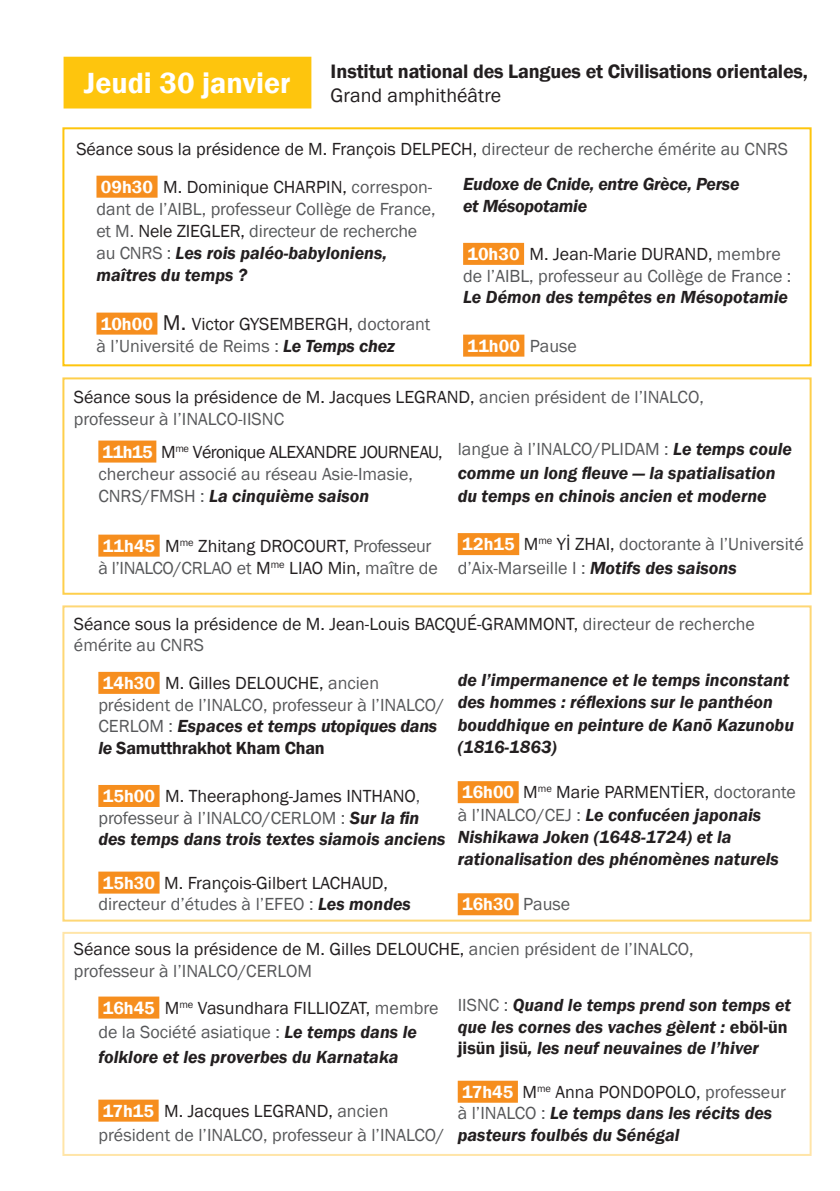
<style>
.page{position:relative;width:840px;height:1191px;background:#fff}
.page>*{position:absolute;margin:0;border:0;box-sizing:border-box;transform-origin:0 0}
.t1{font:600 30px "Franklin Gothic";color:#fff}
.t2{font:600 20px "Franklin Gothic";letter-spacing:-.01em;color:#231f20}
.t3{font:20px "Franklin Gothic";color:#231f20}
.t4{font:18px/22px "Franklin Gothic";color:#57585a}
.t5{font:italic 600 18px/22.4px "Franklin Gothic";color:#231f20}
.t6{font:18px/21.6px "Franklin Gothic";color:#231f20}
.t7{font:600 18px "Franklin Gothic";color:#fff}
.s1{color:#57585a}
.s2{font-weight:600;color:#fff}
.s3{color:#231f20}
.s4{font-weight:600;font-style:italic;color:#231f20}
.s5{font-size:22px}
.s6{font-weight:400;color:#57585a}
.s7{font-weight:400;font-style:normal;color:#57585a}
.s8{font-weight:600;color:#231f20}
.s9{font-weight:600;font-style:italic}
.s10{font-style:normal;color:#fff}
.s11{font-weight:400;font-style:normal}
.s12{font-style:normal}
</style>
<div class="page">
<div style="left:63px;top:57px;width:248px;height:51px;background:#fec50d"></div>
<div style="left:96px;top:176px;width:61px;height:22px;background:#f68e1e"></div>
<div style="left:96px;top:312px;width:61px;height:22px;background:#f68e1e"></div>
<div style="left:463px;top:243px;width:61px;height:22px;background:#f68e1e"></div>
<div style="left:463px;top:334px;width:61px;height:22px;background:#f68e1e"></div>
<div style="left:62px;top:127px;width:749px;height:239px;border:2px solid #fec50d"></div>
<div style="left:98px;top:440px;width:58px;height:22px;background:#f68e1e"></div>
<div style="left:98px;top:534px;width:61px;height:22px;background:#f68e1e"></div>
<div style="left:457px;top:533px;width:62px;height:22px;background:#f68e1e"></div>
<div style="left:98px;top:672px;width:61px;height:22px;background:#f68e1e"></div>
<div style="left:98px;top:785px;width:61px;height:22px;background:#f68e1e"></div>
<div style="left:98px;top:871px;width:61px;height:22px;background:#f68e1e"></div>
<div style="left:457px;top:781px;width:61px;height:22px;background:#f68e1e"></div>
<div style="left:457px;top:893px;width:61px;height:22px;background:#f68e1e"></div>
<div style="left:98px;top:996px;width:61px;height:22px;background:#f68e1e"></div>
<div style="left:98px;top:1099px;width:60px;height:22px;background:#f68e1e"></div>
<div style="left:457px;top:1080px;width:60px;height:22px;background:#f68e1e"></div>
<div style="left:62px;top:377px;width:749px;height:218px;border:2px solid #fecf4c"></div>
<div style="left:62px;top:605px;width:749px;height:316px;border:2px solid #fed775"></div>
<div style="left:62px;top:932px;width:749px;height:224px;border:2px solid #ffe5a8"></div>
<h1 class="t1" style="left:84px;top:65px;width:208px">Jeudi 30 janvier</h1>
<p class="t2" style="left:330px;top:59px;width:478px">Institut national des Langues et Civilisations orientales,</p>
<p class="t3" style="left:330px;top:83px;width:172px">Grand amphithéâtre</p>
<p class="t6" style="left:76px;top:139px;width:713px">Séance sous la présidence de M. François DELPECH , <span class="s1">directeur de recherche émérite au CNRS</span></p>
<p class="t4" style="left:96px;top:176px;width:340px"><span class="s2">09h30</span> <span class="s3">M. Dominique Charpin,</span> correspon&shy;dant de l’AI BL, professeur Collège de France, et M. <span class="s3">Nele ZI EGLER,</span> directeur de recherche au CNRS : <span class="s4">Les rois paléo-babyloniens, maîtres du temps ?</span></p>
<p class="t6" style="left:101px;top:313px;width:170px"><span class="s2">10h00</span> <span class="s5">M.</span> Victor Gysembe</p>
<p class="t4" style="left:96px;top:313px;width:335px;text-indent:218px"><span class="s3">rg h,</span> doctorant à l’Université de Reims : <span class="s4">Le Temps chez</span></p>
<p class="t5" style="left:463px;top:173px;width:278px;line-height:21.8px">Eudoxe de Cnide, entre Grèce, Perse et Mésopotamie</p>
<p class="t6" style="left:467px;top:243px;width:207px"><span class="s2">10h30</span> M. Jean-Marie DURAN</p>
<p class="t4" style="left:463px;top:243px;width:329px;text-indent:233px"><span class="s3">D,</span> membre de l’AI BL, professeur au Collège de France :</p>
<p class="t5" style="left:463px;top:286px;width:326px">Le Démon des tempêtes en Mésopotamie</p>
<p class="t7" style="left:467px;top:334px;width:111px">11h00 <span class="s6">Pause</span></p>
<p class="t4" style="left:74px;top:386px;width:631px"><span class="s3">Séance sous la présidence de M. Jacques Leg rand,</span> ancien président de l’INALCO, professeur à l’INALCO-IISN C</p>
<p class="t4" style="left:98px;top:441px;width:346px"><span class="s2">11h15</span> <span class="s3">M</span><sup>me</sup> <span class="s3">Véronique Alexandre journeau, </span>chercheur associé au réseau Asie-I masie,<br>CNRS/FMSH : <span class="s4">La cinquième saison</span></p>
<p class="t4" style="left:98px;top:535px;width:341px"><span class="s2">11h45</span> <span class="s3">M</span><sup>me</sup> <span class="s3">Zhitang DROCOURT,</span> Professeur à l’INALCO/CRLAO et <span class="s3">M</span><sup>me</sup> <span class="s3">LIAO Min,</span> maître de</p>
<p class="t5" style="left:457px;top:437px;width:335px;line-height:23.8px"><span class="s7">langue à l’INALCO/PLI DAM :</span> Le temps coule comme un long fleuve — la spatialisation du temps en chinois ancien et moderne</p>
<p class="t4" style="left:457px;top:532px;width:347px;line-height:23.8px"><span class="s2">12h15</span> <span class="s3">M</span><sup>me</sup> <span class="s3">Yİ ZhaI ,</span> doctorante à l’Université d’Aix-Marseille I : <span class="s4">Motifs des saisons</span></p>
<p class="t6" style="left:74px;top:613px;width:682px">Séance sous la présidence de M. Jean-Louis BACQUÉ-GRAMMONT, <span class="s1">directeur de recherche émérite au CNRS</span></p>
<p class="t4" style="left:98px;top:672px;width:347px"><span class="s2">14h30</span> <span class="s3">M. Gilles DELOUCH E,</span> ancien président de l’INALCO, professeur à l’INALCO/ CERLOM : <span class="s4">Espaces et temps utopiques dans le</span> <span class="s8">Samutthrakhot Kham Chan</span></p>
<p class="t6" style="left:103px;top:785px;width:280px"><span class="s2">15h00</span> M. Theeraphong-James INTHANO</p>
<p class="t5" style="left:98px;top:785px;width:348px;line-height:21.6px;text-indent:317px"><span class="s7">, professeur à l’INALCO/CERLOM :</span> Sur la fin des temps dans trois textes siamois anciens</p>
<p class="t6" style="left:98px;top:872px;width:314px"><span class="s2">15h30</span> M. François-Gilbert LACHAUD, <span class="s1">directeur d’études à l’EFEO :</span> <span class="s9">Les mondes</span></p>
<p class="t5" style="left:457px;top:669px;width:337px">de l’impermanence et le temps inconstant des hommes : réflexions sur le panthéon bouddhique en peinture de Kanō Kazunobu (1816-1863)</p>
<p class="t5" style="left:457px;top:781px;width:339px"><span class="s10">16h00</span> <span class="s11">M</span><sup>me</sup> <span class="s11">Marie PARMENTİER,</span> <span class="s7">doctorante à l’INA LCO/CEJ :</span> Le confucéen japonais Nishikawa Joken (1648-1724) et la rationalisation des phénomènes naturels</p>
<p class="t7" style="left:462px;top:893px;width:109px">16h30 <span class="s6">Pause</span></p>
<p class="t4" style="left:74px;top:939px;width:621px"><span class="s3">Séance sous la présidence de M. Gilles DELOUCH E,</span> ancien président de l’INALCO, professeur à l’INALCO/CERLOM</p>
<p class="t5" style="left:98px;top:995px;width:341px;line-height:24.6px"><span class="s10">16h45</span> <span class="s11">M</span><sup>me</sup> <span class="s11">Vasundhara FI LLIOZAT,</span> <span class="s7">membre de la Société asiatique :</span> Le temps dans le folklore et les proverbes du Karnataka</p>
<p class="t6" style="left:103px;top:1100px;width:193px"><span class="s2">17h15</span> M. Jacques LEGRAN</p>
<p class="t4" style="left:98px;top:1098px;width:347px;line-height:24.6px;text-indent:218px"><span class="s3">D,</span> ancien président de l’INALCO, professeur à l’INALCO/</p>
<p class="t5" style="left:457px;top:993px;width:334px;line-height:21.8px"><span class="s7">II SN C :</span> Quand le temps prend son temps et que les cornes des vaches gèlent : <span class="s12">eböl-ün jisün jisü</span>, les neuf neuvaines de l’hiver</p>
<p class="t6" style="left:462px;top:1081px;width:148px"><span class="s2">17h45</span> M<sup>me</sup> Anna PON</p>
<p class="t5" style="left:457px;top:1080px;width:329px;line-height:21.8px;text-indent:174px"><span class="s11">DOPO LO,</span> <span class="s7">professeur à l’INA LCO :</span> Le temps dans les récits des pasteurs foulbés du Sénégal</p>
</div>
